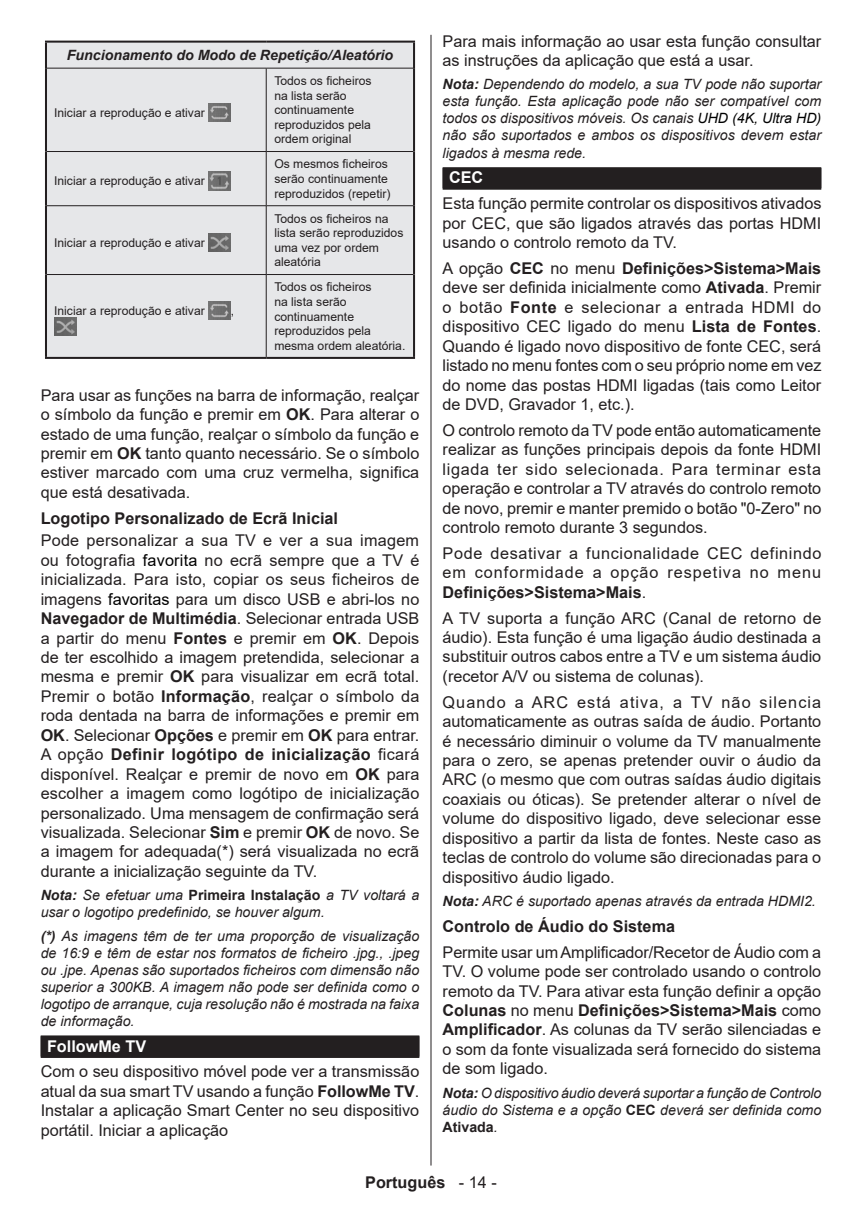
<style>
.page{position:relative;width:862px;height:1212px;background:#fff}
.page>*{position:absolute;margin:0;border:0;box-sizing:border-box;transform-origin:0 0}
.Body_text{font:16.2px/19.3px "Arial";color:#231f20;text-align:justify}
.Subhead_1{font:700 16.2px "Arial";color:#231f20}
.Heading_Siyah_Düzgün{font:700 16.2px "Arial";color:#fff}
.Body_text_note{font:italic 14.17px/17.1px "Arial";color:#231f20;text-align:justify}
.t1{font:italic 700 14.17px "Arial";color:#231f20}
.t2{font:12.15px/14.6px "Arial";color:#231f20}
.s1{font-weight:700}
.s2{color:#000}
.s3{font-weight:700;font-style:normal}
.s4{font-weight:400}
</style>
<div class="page">
<hr style="left:430px;top:35px;width:1px;height:1130px;background:#231f20">
<div style="left:41px;top:1035px;width:378px;height:23px;background:#231f20"></div>
<div style="left:47px;top:43px;width:366px;height:314px;background:#e6e7e9"></div>
<hr style="left:45px;top:41px;width:221px;height:2px;background:#231f20">
<hr style="left:45px;top:43px;width:2px;height:25px;background:#231f20">
<hr style="left:266px;top:41px;width:149px;height:2px;background:#231f20">
<hr style="left:45px;top:68px;width:2px;height:83px;background:#231f20">
<hr style="left:413px;top:68px;width:2px;height:83px;background:#231f20">
<hr style="left:45px;top:151px;width:2px;height:55px;background:#231f20">
<hr style="left:413px;top:151px;width:2px;height:55px;background:#231f20">
<hr style="left:45px;top:206px;width:2px;height:68px;background:#231f20">
<hr style="left:413px;top:206px;width:2px;height:68px;background:#231f20">
<hr style="left:45px;top:274px;width:2px;height:83px;background:#231f20">
<hr style="left:413px;top:274px;width:2px;height:83px;background:#231f20">
<hr style="left:45px;top:357px;width:221px;height:2px;background:#231f20">
<hr style="left:266px;top:357px;width:149px;height:2px;background:#231f20">
<hr style="left:47px;top:68px;width:219px;height:1px;background:#231f20">
<hr style="left:266px;top:68px;width:147px;height:1px;background:#231f20">
<hr style="left:266px;top:68px;width:1px;height:83px;background:#231f20">
<hr style="left:47px;top:151px;width:219px;height:1px;background:#231f20">
<hr style="left:266px;top:151px;width:147px;height:1px;background:#231f20">
<hr style="left:266px;top:152px;width:1px;height:53px;background:#231f20">
<hr style="left:47px;top:205px;width:219px;height:1px;background:#231f20">
<hr style="left:413px;top:43px;width:2px;height:25px;background:#231f20">
<hr style="left:266px;top:205px;width:147px;height:1px;background:#231f20">
<hr style="left:266px;top:206px;width:1px;height:68px;background:#231f20">
<hr style="left:47px;top:274px;width:219px;height:1px;background:#231f20">
<hr style="left:266px;top:274px;width:147px;height:1px;background:#231f20">
<hr style="left:266px;top:275px;width:1px;height:82px;background:#231f20">
<img style="left:208px;top:103px;width:23px;height:18px">
<img style="left:208px;top:172px;width:23px;height:18px">
<img style="left:208px;top:233px;width:23px;height:19px">
<img style="left:208px;top:301px;width:23px;height:19px">
<img style="left:54px;top:317px;width:23px;height:19px">
<div style="left:442px;top:167px;width:378px;height:23px;background:#231f20"></div>
<p class="t1" style="left:67px;top:46px;width:328px">Funcionamento do Modo de Repetição/Aleatório</p>
<p class="t2" style="left:54px;top:105px;width:152px">Iniciar a reprodução e ativar</p>
<p class="t2" style="left:54px;top:174px;width:152px">Iniciar a reprodução e ativar</p>
<p class="t2" style="left:54px;top:235px;width:152px">Iniciar a reprodução e ativar</p>
<p class="t2" style="left:274px;top:73px;width:99px">Todos os ficheiros na lista serão continuamente reproduzidos pela ordem original</p>
<p class="t2" style="left:274px;top:157px;width:118px">Os mesmos ficheiros serão continuamente reproduzidos (repetir)</p>
<p class="t2" style="left:274px;top:211px;width:130px">Todos os ficheiros na lista serão reproduzidos uma vez por ordem aleatória</p>
<p class="t2" style="left:274px;top:280px;width:132px">Todos os ficheiros<br>na lista serão continuamente reproduzidos pela mesma ordem aleatória.</p>
<p class="Body_text" style="left:41px;top:385px;width:380px">Para usar as funções na barra de informação, realçar o símbolo da função e premir em <span class="s1">OK</span>. Para alterar o estado de uma função, realçar o símbolo da função e premir em <span class="s1">OK</span> tanto quanto necessário. Se o símbolo estiver marcado com uma cruz vermelha, significa que está desativada.</p>
<p class="Subhead_1" style="left:41px;top:507px;width:299px">Logotipo Personalizado de Ecrã Inicial</p>
<p class="Body_text" style="left:41px;top:531px;width:380px">Pode personalizar a sua TV e ver a sua imagem ou fotografia <span class="s2">favorita</span> no ecrã sempre que a TV é inicializada. Para isto, copiar os seus ficheiros de imagens <span class="s2">favoritas</span> para um disco USB e abri-los no <span class="s1">Navegador de Multimédia</span>. Selecionar entrada USB a partir do menu <span class="s1">Fontes</span> e premir em <span class="s1">OK</span>. Depois de ter escolhido a imagem pretendida, selecionar a mesma e premir <span class="s1">OK</span> para visualizar em ecrã total.<br>Premir o botão <span class="s1">Informação</span>, realçar o símbolo da roda dentada na barra de informações e premir em <span class="s1">OK</span>. Selecionar <span class="s1">Opções</span> e premir em <span class="s1">OK</span> para entrar.<br>A opção <span class="s1">Definir logótipo de inicialização</span> ficará disponível. Realçar e premir de novo em <span class="s1">OK</span> para escolher a imagem como logótipo de inicialização personalizado. Uma mensagem de confirmação será visualizada. Selecionar <span class="s1">Sim</span> e premir <span class="s1">OK</span> de novo. Se a imagem for adequada(*) será visualizada no ecrã durante a inicialização seguinte da TV.</p>
<p class="Body_text_note" style="left:41px;top:887px;width:380px"><span class="s1">Nota:</span> Se efetuar uma <span class="s3">Primeira Instalação</span> a TV voltará a usar o logotipo predefinido, se houver algum.</p>
<p class="Body_text_note" style="left:41px;top:927px;width:380px"><span class="s1">(*)</span> As imagens têm de ter uma proporção de visualização de 16:9 e têm de estar nos formatos de ficheiro .jpg., .jpeg ou .jpe. Apenas são suportados ficheiros com dimensão não superior a 300KB. A imagem não pode ser definida como o logotipo de arranque, cuja resolução não é mostrada na faixa de informação.</p>
<p class="Heading_Siyah_Düzgün" style="left:47px;top:1034px;width:101px">FollowMe TV</p>
<p class="Body_text" style="left:41px;top:1062px;width:380px">Com o seu dispositivo móvel pode ver a transmissão atual da sua smart TV usando a função <span class="s1">FollowMe TV</span>.<br>Instalar a aplicação Smart Center no seu dispositivo portátil. Iniciar a aplicação</p>
<p class="t2" style="left:54px;top:303px;width:152px">Iniciar a reprodução e ativar</p>
<p class="t2" style="left:231px;top:303px;width:5px">,</p>
<p class="Body_text" style="left:442px;top:31px;width:380px">Para mais informação ao usar esta função consultar as instruções da aplicação que está a usar.</p>
<p class="Body_text_note" style="left:442px;top:76px;width:380px"><span class="s1">Nota:</span> Dependendo do modelo, a sua TV pode não suportar esta função. Esta aplicação pode não ser compatível com todos os dispositivos móveis. Os canais <span class="s2">UHD (4K, Ultra HD) </span>não são suportados e ambos os dispositivos devem estar ligados à mesma rede.</p>
<p class="Heading_Siyah_Düzgün" style="left:448px;top:166px;width:36px">CEC</p>
<p class="Body_text" style="left:442px;top:194px;width:380px">Esta função permite controlar os dispositivos ativados por CEC, que são ligados através das portas HDMI usando o controlo remoto da TV.</p>
<p class="Body_text" style="left:442px;top:258px;width:380px">A opção <span class="s1">CEC</span> no menu <span class="s1">Definições&gt;Sistema&gt;Mais </span>deve ser definida inicialmente como <span class="s1">Ativada</span>. Premir o botão <span class="s1">Fonte</span> e selecionar a entrada HDMI do dispositivo CEC ligado do menu <span class="s1">Lista de Fontes</span>.<br>Quando é ligado novo dispositivo de fonte CEC, será listado no menu fontes com o seu próprio nome em vez do nome das postas HDMI ligadas (tais como Leitor de DVD, Gravador 1, etc.).</p>
<p class="Body_text" style="left:442px;top:420px;width:380px">O controlo remoto da TV pode então automaticamente realizar as funções principais depois da fonte HDMI ligada ter sido selecionada. Para terminar esta operação e controlar a TV através do controlo remoto de novo, premir e manter premido o botão "0-Zero" no controlo remoto durante 3 segundos.</p>
<p class="Body_text" style="left:442px;top:543px;width:380px">Pode desativar a funcionalidade CEC definindo em conformidade a opção respetiva no menu <span class="s1">Definições&gt;Sistema&gt;Mais</span>.</p>
<p class="Body_text" style="left:442px;top:608px;width:380px">A TV suporta a função ARC (Canal de retorno de áudio). Esta função é uma ligação áudio destinada a substituir outros cabos entre a TV e um sistema áudio (recetor A/V ou sistema de colunas).</p>
<p class="Body_text" style="left:442px;top:692px;width:380px">Quando a ARC está ativa, a TV não silencia automaticamente as outras saída de áudio. Portanto é necessário diminuir o volume da TV manualmente para o zero, se apenas pretender ouvir o áudio da ARC (o mesmo que com outras saídas áudio digitais coaxiais ou óticas). Se pretender alterar o nível de volume do dispositivo ligado, deve selecionar esse dispositivo a partir da lista de fontes. Neste caso as teclas de controlo do volume são direcionadas para o dispositivo áudio ligado.</p>
<p class="Body_text_note" style="left:442px;top:893px;width:374px"><span class="s1">Nota:</span> ARC é suportado apenas através da entrada HDMI2.</p>
<p class="Subhead_1" style="left:442px;top:915px;width:234px">Controlo de Áudio do Sistema</p>
<p class="Body_text" style="left:442px;top:942px;width:380px">Permite usar um Amplificador/Recetor de Áudio com a TV. O volume pode ser controlado usando o controlo remoto da TV. Para ativar esta função definir a opção <span class="s1">Colunas</span> no menu <span class="s1">Definições&gt;Sistema&gt;Mais</span> como <span class="s1">Amplificador</span>. As colunas da TV serão silenciadas e o som da fonte visualizada será fornecido do sistema de som ligado.</p>
<p class="Body_text_note" style="left:442px;top:1084px;width:380px"><span class="s1">Nota:</span> O dispositivo áudio deverá suportar a função de Controlo áudio do Sistema e a opção <span class="s3">CEC</span> deverá ser definida como <span class="s3">Ativada</span>.</p>
<p class="Subhead_1" style="left:365px;top:1171px;width:133px">Português <span class="s4">- 14 -</span></p>
</div>
